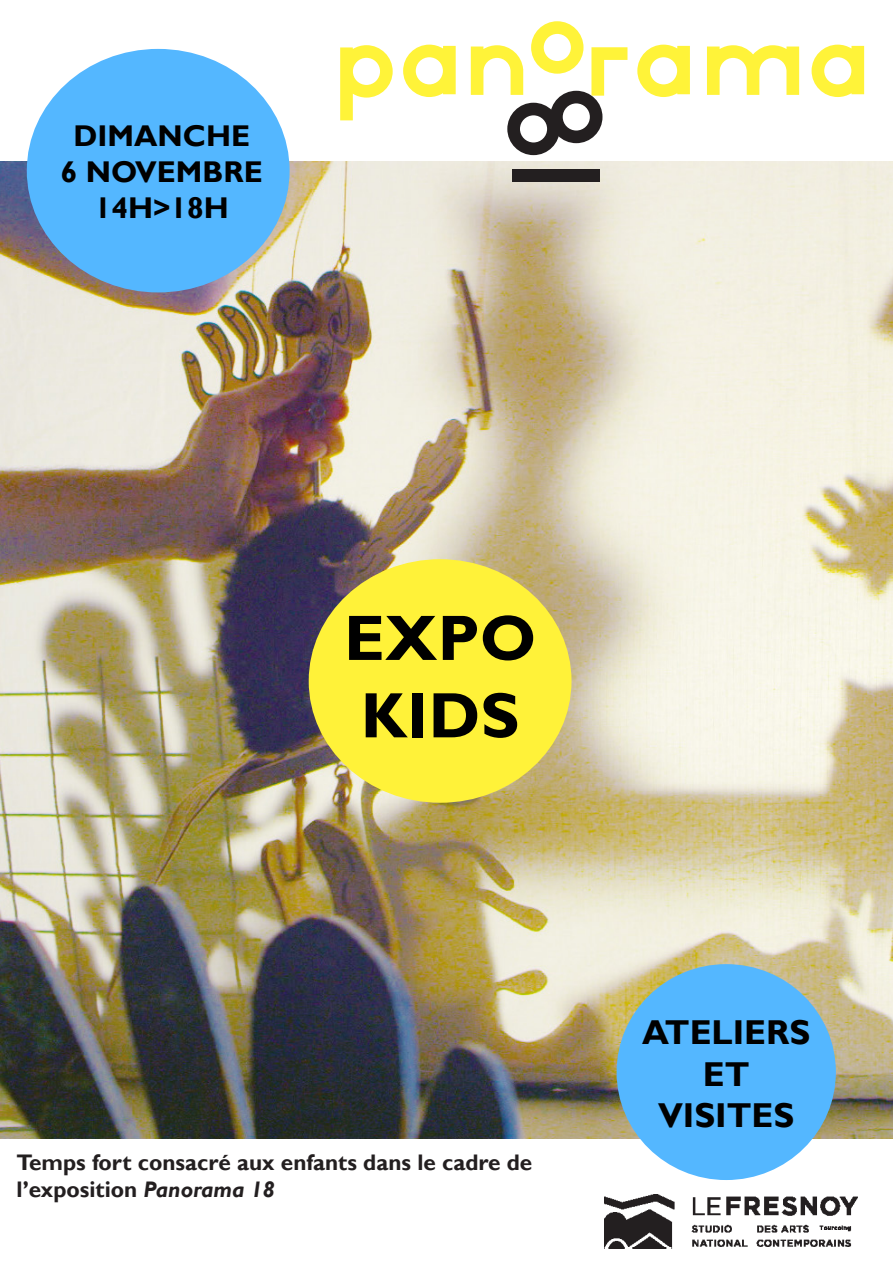
<style>
.page{position:relative;width:893px;height:1263px;background:#fff}
.page>*{position:absolute;margin:0;border:0;box-sizing:border-box;transform-origin:0 0}
.t1{font:700 64.5px "Gill Sans";color:#000}
.t2{font:700 34.5px "Gill Sans";color:#000}
.t3{font:700 30px "Gill Sans";color:#000}
.t4{font:700 22.5px "Gill Sans";color:#231f20}
.s1{font-style:italic}
</style>
<div class="page">
<img style="left:0;top:162px;width:893px;height:976px">
<div style="left:27px;top:49px;width:263px;height:243px;background:#54b7ff;border-radius:50%"></div>
<div style="left:309px;top:559px;width:262px;height:244px;background:#fff239;border-radius:50%"></div>
<img style="left:605px;top:1194px;width:252px;height:54px">
<div style="left:617px;top:964px;width:219px;height:216px;background:#54b7ff;border-radius:50%"></div>
<svg style="left:340px;top:21px;width:524px;height:99px"></svg>
<svg style="left:507px;top:91px;width:95px;height:64px"></svg>
<div style="left:513px;top:169px;width:87px;height:13px;background:#231f20"></div>
<p class="t3" style="left:74px;top:118px;width:178px">DIMANCHE</p>
<p class="t3" style="left:61px;top:154px;width:203px">6 NOVEMBRE</p>
<p class="t3" style="left:95px;top:190px;width:135px">14H&gt;18H</p>
<p class="t1" style="left:344px;top:599px;width:194px">EXPO</p>
<p class="t1" style="left:361px;top:677px;width:160px">KIDS</p>
<p class="t4" style="left:17px;top:1149px;width:517px">Temps fort consacré aux enfants dans le cadre de</p>
<p class="t4" style="left:17px;top:1176px;width:260px">l’exposition <span class="s1">Panorama 18</span></p>
<p class="t2" style="left:642px;top:1012px;width:170px">ATELIERS</p>
<p class="t2" style="left:703px;top:1053px;width:48px">ET</p>
<p class="t2" style="left:658px;top:1095px;width:138px">VISITES</p>
</div>
